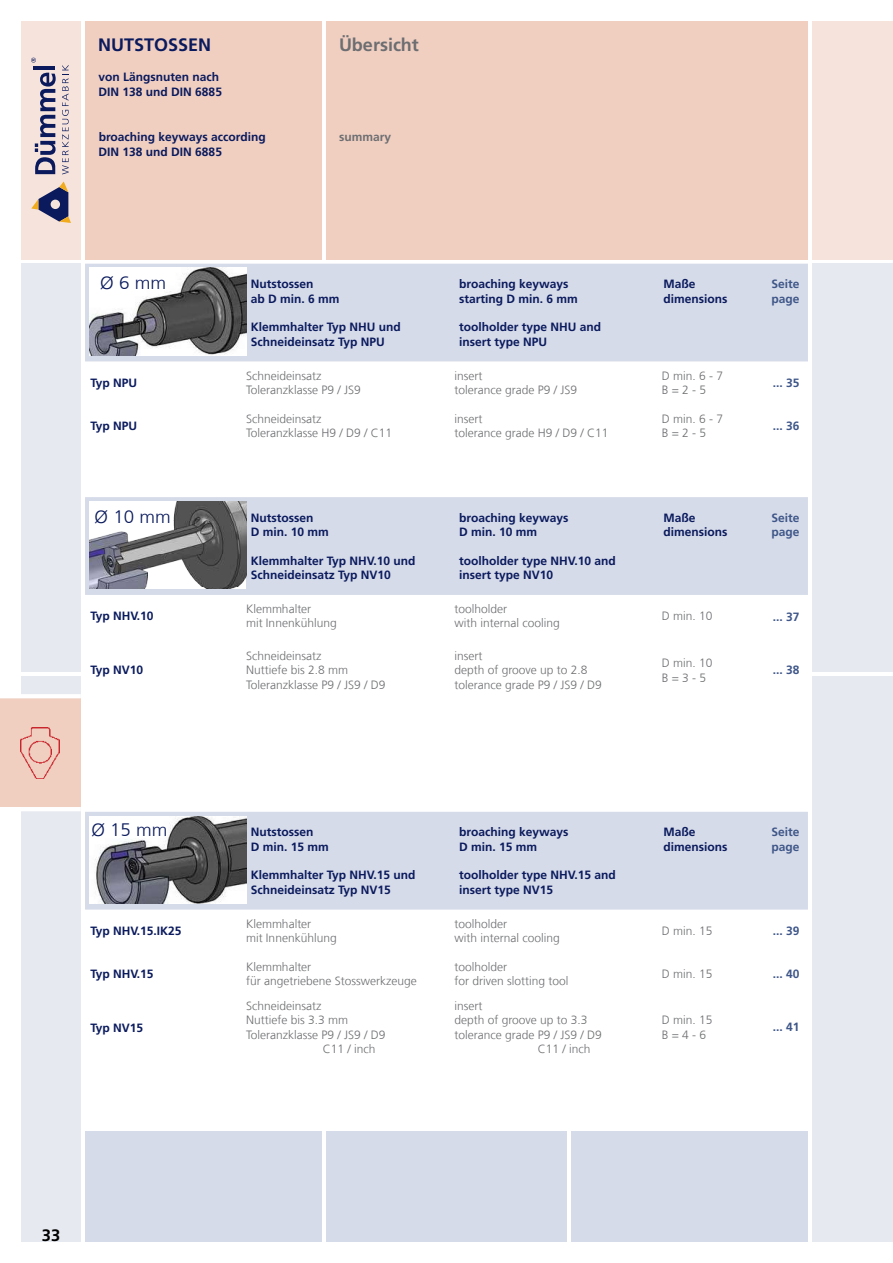
<style>
.page{position:relative;width:893px;height:1263px;background:#fff}
.page>*{position:absolute;margin:0;border:0;box-sizing:border-box;transform-origin:0 0}
.t1{font:700 18px "Frutiger LT Com";color:#0a1a5d}
.t2{font:300 18px "Frutiger LT Com";color:#09195c;scale:1.04 1}
.t3{font:700 18px "Frutiger LT Com";color:#6d6e71}
.t4{font:300 18px "Frutiger LT Com";color:#09195c;scale:1.05 1}
.t5{font:700 16.5px "Frutiger LT Com";color:#000}
.t6{font:300 12px/14.4px "Frutiger LT Com";color:#6d6e71}
.t7{font:700 12px/14.4px "Frutiger LT Com";color:#0a1a5d}
.t8{font:700 12px/14.4px "Frutiger LT Com";color:#3e5688}
.t9{font:700 12px "Frutiger LT Com";color:#6d6e71}
</style>
<div class="page">
<div style="left:21px;top:264px;width:60px;height:408px;background:#e7e9f1"></div>
<div style="left:22px;top:676px;width:59px;height:566px;background:#e7e9f1"></div>
<div style="left:812px;top:21px;width:81px;height:238px;background:#f6e4dc"></div>
<div style="left:85px;top:21px;width:237px;height:238px;background:#f0cfc1"></div>
<div style="left:326px;top:21px;width:482px;height:238px;background:#f0cfc1"></div>
<div style="left:812px;top:676px;width:81px;height:566px;background:#e7e9f1"></div>
<div style="left:85px;top:1131px;width:237px;height:111px;background:#d6dbe9"></div>
<div style="left:326px;top:1131px;width:241px;height:111px;background:#d6dbe9"></div>
<div style="left:571px;top:1131px;width:237px;height:111px;background:#d6dbe9"></div>
<div style="left:21px;top:21px;width:60px;height:238px;background:#f6e4dc"></div>
<div style="left:0;top:698px;width:81px;height:109px;background:#f0cfc1"></div>
<hr style="left:0;top:694px;width:81px;height:4px;background:#fff">
<hr style="left:0;top:807px;width:81px;height:4px;background:#fff">
<div style="left:812px;top:264px;width:81px;height:408px;background:#e7e9f1"></div>
<svg style="left:31px;top:181px;width:40px;height:42px"></svg>
<svg style="left:35px;top:73px;width:21px;height:101px"></svg>
<hr style="left:34px;top:66px;width:21px;height:4px;background:#0a1a5d">
<svg style="left:31px;top:58px;width:5px;height:5px"></svg>
<svg style="left:62px;top:65px;width:7px;height:109px"></svg>
<img style="left:20px;top:727px;width:40px;height:51px">
<div style="left:85px;top:264px;width:723px;height:97px;background:#d6dbe9"></div>
<div style="left:85px;top:812px;width:723px;height:97px;background:#d6dbe9"></div>
<div style="left:85px;top:497px;width:723px;height:98px;background:#d6dbe9"></div>
<img style="left:89px;top:268px;width:157px;height:87px">
<img style="left:89px;top:816px;width:157px;height:87px">
<img style="left:89px;top:501px;width:157px;height:87px">
<h1 class="t1" style="left:98px;top:34px;width:115px">NUTSTOSSEN</h1>
<p class="t7" style="left:98px;top:69px;width:125px;line-height:15px">von Längsnuten nach<br>DIN 138 und DIN 6885</p>
<p class="t7" style="left:99px;top:129px;width:169px;line-height:15px">broaching keyways according<br>DIN 138 und DIN 6885</p>
<h1 class="t3" style="left:339px;top:34px;width:81px">Übersicht</h1>
<p class="t9" style="left:339px;top:130px;width:54px">summary</p>
<h1 class="t4" style="left:100px;top:271px;width:64px">Ø 6 mm</h1>
<p class="t7" style="left:251px;top:277px;width:90px">Nutstossen<br>ab D min. 6 mm</p>
<p class="t7" style="left:251px;top:320px;width:152px">Klemmhalter Typ NHU und<br>Schneideinsatz Typ NPU</p>
<p class="t7" style="left:459px;top:277px;width:120px">broaching keyways starting D min. 6 mm</p>
<p class="t7" style="left:459px;top:320px;width:144px">toolholder type NHU and insert type NPU</p>
<p class="t7" style="left:663px;top:277px;width:65px">Maße dimensions</p>
<p class="t8" style="left:771px;top:277px;width:30px">Seite page</p>
<p class="t7" style="left:90px;top:375px;width:48px">Typ NPU</p>
<p class="t6" style="left:246px;top:368px;width:116px">Schneideinsatz<br>Toleranzklasse P9 / JS9</p>
<p class="t6" style="left:454px;top:368px;width:124px">insert<br>tolerance grade P9 / JS9</p>
<p class="t6" style="left:662px;top:368px;width:63px">D min. 6 - 7<br>B = 2 - 5</p>
<p class="t8" style="left:773px;top:376px;width:28px">... 35</p>
<p class="t7" style="left:90px;top:418px;width:48px">Typ NPU</p>
<p class="t6" style="left:246px;top:411px;width:148px">Schneideinsatz<br>Toleranzklasse H9 / D9 / C11</p>
<p class="t6" style="left:454px;top:411px;width:156px">insert<br>tolerance grade H9 / D9 / C11</p>
<p class="t6" style="left:662px;top:411px;width:63px">D min. 6 - 7<br>B = 2 - 5</p>
<p class="t8" style="left:773px;top:418px;width:28px">... 36</p>
<h1 class="t2" style="left:95px;top:505px;width:75px">Ø 10 mm</h1>
<p class="t7" style="left:251px;top:510px;width:80px">Nutstossen<br>D min. 10 mm</p>
<p class="t7" style="left:251px;top:553px;width:166px">Klemmhalter Typ NHV.10 und<br>Schneideinsatz Typ NV10</p>
<p class="t7" style="left:459px;top:510px;width:111px">broaching keyways<br>D min. 10 mm</p>
<p class="t7" style="left:459px;top:553px;width:158px">toolholder type NHV.10 and insert type NV10</p>
<p class="t7" style="left:663px;top:510px;width:65px">Maße dimensions</p>
<p class="t8" style="left:771px;top:510px;width:30px">Seite page</p>
<p class="t7" style="left:90px;top:609px;width:65px">Typ NHV.10</p>
<p class="t6" style="left:246px;top:601px;width:92px">Klemmhalter<br>mit Innenkühlung</p>
<p class="t6" style="left:454px;top:601px;width:107px">toolholder<br>with internal cooling</p>
<p class="t6" style="left:662px;top:609px;width:52px">D min. 10</p>
<p class="t8" style="left:773px;top:609px;width:28px">... 37</p>
<p class="t7" style="left:90px;top:663px;width:54px">Typ NV10</p>
<p class="t6" style="left:246px;top:648px;width:141px">Schneideinsatz<br>Nuttiefe bis 2.8 mm<br>Toleranzklasse P9 / JS9 / D9</p>
<p class="t6" style="left:454px;top:648px;width:149px">insert<br>depth of groove up to 2.8 tolerance grade P9 / JS9 / D9</p>
<p class="t6" style="left:662px;top:656px;width:52px">D min. 10<br>B = 3 - 5</p>
<p class="t8" style="left:773px;top:662px;width:28px">... 38</p>
<h1 class="t2" style="left:91px;top:819px;width:75px">Ø 15 mm</h1>
<p class="t7" style="left:251px;top:825px;width:80px">Nutstossen<br>D min. 15 mm</p>
<p class="t7" style="left:251px;top:868px;width:166px">Klemmhalter Typ NHV.15 und<br>Schneideinsatz Typ NV15</p>
<p class="t7" style="left:459px;top:825px;width:111px">broaching keyways<br>D min. 15 mm</p>
<p class="t7" style="left:459px;top:868px;width:158px">toolholder type NHV.15 and insert type NV15</p>
<p class="t7" style="left:663px;top:825px;width:65px">Maße dimensions</p>
<p class="t8" style="left:771px;top:825px;width:30px">Seite page</p>
<p class="t7" style="left:90px;top:923px;width:93px">Typ NHV.15.IK25</p>
<p class="t6" style="left:246px;top:916px;width:92px">Klemmhalter<br>mit Innenkühlung</p>
<p class="t6" style="left:454px;top:916px;width:107px">toolholder<br>with internal cooling</p>
<p class="t6" style="left:662px;top:923px;width:52px">D min. 15</p>
<p class="t8" style="left:773px;top:924px;width:28px">... 39</p>
<p class="t7" style="left:90px;top:966px;width:65px">Typ NHV.15</p>
<p class="t6" style="left:246px;top:959px;width:172px">Klemmhalter<br>für angetriebene Stosswerkzeuge</p>
<p class="t6" style="left:454px;top:959px;width:116px">toolholder<br>for driven slotting tool</p>
<p class="t6" style="left:662px;top:966px;width:52px">D min. 15</p>
<p class="t8" style="left:773px;top:966px;width:28px">... 40</p>
<p class="t7" style="left:90px;top:1020px;width:54px">Typ NV15</p>
<p class="t6" style="left:246px;top:998px;width:77px">Schneideinsatz</p>
<p class="t6" style="left:246px;top:1013px;width:104px">Nuttiefe bis 3.3 mm</p>
<p class="t6" style="left:246px;top:1027px;width:141px">Toleranzklasse P9 / JS9 / D9</p>
<p class="t6" style="left:323px;top:1042px;width:54px">C11 / inch</p>
<p class="t6" style="left:454px;top:998px;width:29px">insert</p>
<p class="t6" style="left:454px;top:1013px;width:135px">depth of groove up to 3.3</p>
<p class="t6" style="left:454px;top:1027px;width:149px">tolerance grade P9 / JS9 / D9</p>
<p class="t6" style="left:538px;top:1042px;width:54px">C11 / inch</p>
<p class="t6" style="left:662px;top:1013px;width:52px">D min. 15<br>B = 4 - 6</p>
<p class="t8" style="left:773px;top:1019px;width:28px">... 41</p>
<h2 class="t5" style="left:42px;top:1225px;width:20px">33</h2>
</div>
